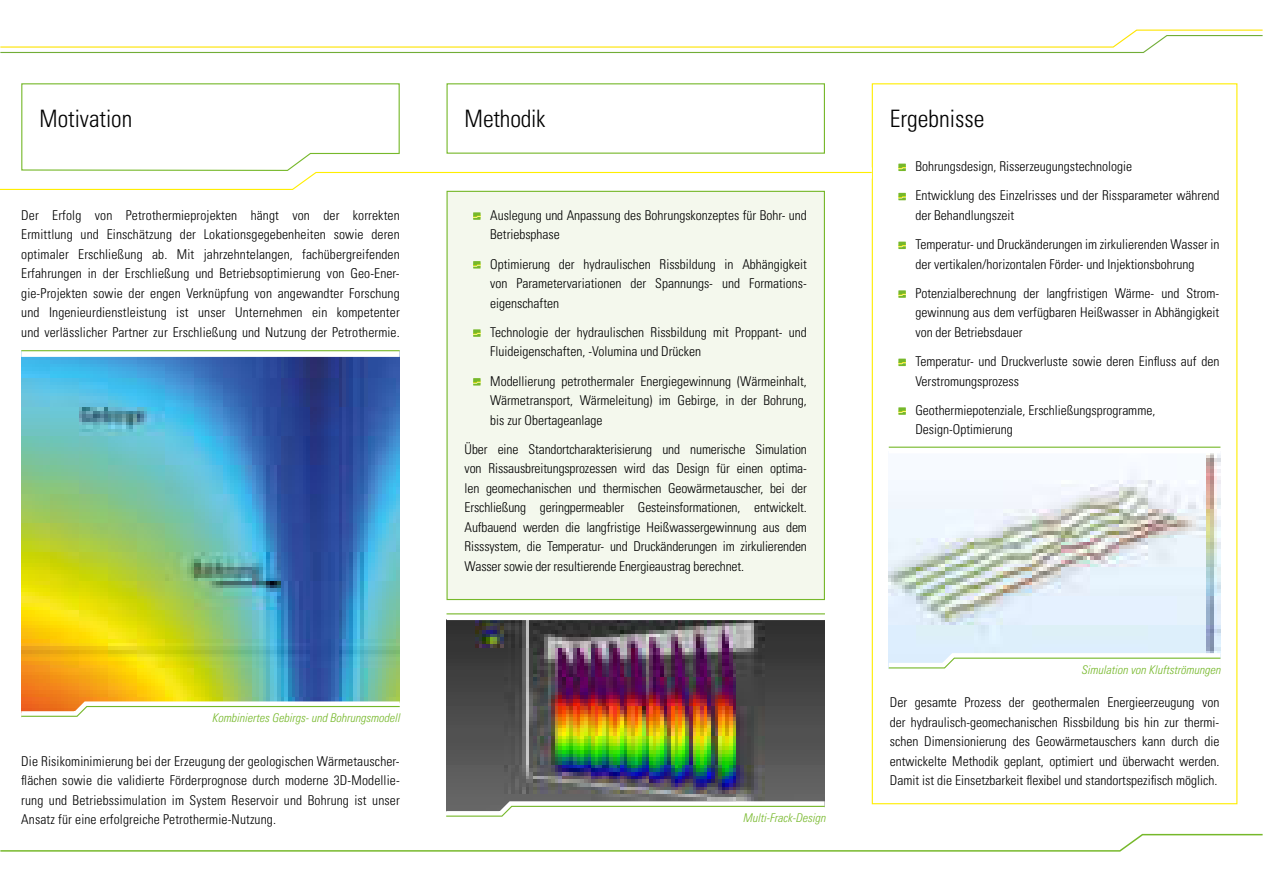
<style>
.page{position:relative;width:1263px;height:893px;background:#fff}
.page>*{position:absolute;margin:0;border:0;box-sizing:border-box;transform-origin:0 0}
.t1{font:300 condensed 24px "Univers LT Pro";color:#000}
.t2{font:300 condensed 13.5px/19.5px "Univers LT Pro";color:#000}
.t3{font:italic 300 condensed 12px "Univers LT Pro";color:#76b82a}
</style>
<div class="page">
<img style="left:889px;top:453px;width:331px;height:194px">
<svg style="left:0;top:834px;width:1262px;height:18px"></svg>
<svg style="left:0;top:30px;width:1262px;height:23px"></svg>
<img style="left:447px;top:620px;width:377px;height:167px">
<svg style="left:898px;top:164px;width:8px;height:7px"></svg>
<svg style="left:898px;top:193px;width:8px;height:7px"></svg>
<svg style="left:898px;top:242px;width:8px;height:7px"></svg>
<svg style="left:898px;top:290px;width:8px;height:8px"></svg>
<svg style="left:898px;top:359px;width:8px;height:7px"></svg>
<svg style="left:898px;top:407px;width:8px;height:8px"></svg>
<div style="left:447px;top:191px;width:377px;height:408px;background:#f4f8ed"></div>
<svg style="left:473px;top:212px;width:8px;height:8px"></svg>
<svg style="left:473px;top:261px;width:8px;height:8px"></svg>
<svg style="left:473px;top:329px;width:8px;height:8px"></svg>
<svg style="left:473px;top:378px;width:8px;height:8px"></svg>
<svg style="left:888px;top:647px;width:333px;height:22px"></svg>
<hr style="left:889px;top:447px;width:331px;height:1px;background:#76b82a">
<svg style="left:0;top:83px;width:883px;height:118px"></svg>
<svg style="left:446px;top:787px;width:379px;height:30px"></svg>
<hr style="left:446px;top:613px;width:379px;height:1px;background:#76b82a">
<img style="left:21px;top:357px;width:379px;height:339px">
<svg style="left:21px;top:696px;width:379px;height:22px"></svg>
<hr style="left:21px;top:350px;width:379px;height:1px;background:#76b82a">
<h1 class="t1" style="left:39px;top:105px;width:94px">Motivation</h1>
<h1 class="t1" style="left:465px;top:105px;width:82px">Methodik</h1>
<p class="t2" style="left:21px;top:205px;width:380px;text-align:justify">Der Erfolg von Petrothermieprojekten hängt von der korrekten Ermittlung und Einschätzung der Lokationsgegebenheiten sowie deren optimaler Erschließung ab. Mit jahrzehntelangen, fachübergreifenden Erfahrungen in der Erschließung und Betriebsoptimierung von Geo-Ener&shy;gie-Projekten sowie der engen Verknüpfung von angewandter Forschung und Ingenieurdienstleistung ist unser Unternehmen ein kompetenter und verlässlicher Partner zur Erschließung und Nutzung der Petrothermie.</p>
<p class="t3" style="left:212px;top:713px;width:189px">Kombiniertes Gebirgs- und Bohrungsmodell</p>
<p class="t2" style="left:21px;top:751px;width:380px;text-align:justify">Die Risikominimierung bei der Erzeugung der geologischen Wärmetauscher&shy;flächen sowie die validierte Förderprognose durch moderne 3D-Modellie&shy;rung und Betriebssimulation im System Reservoir und Bohrung ist unser Ansatz für eine erfolgreiche Petrothermie-Nutzung.</p>
<p class="t2" style="left:490px;top:205px;width:318px">Auslegung und Anpassung des Bohrungskonzeptes für Bohr- und<br>Betriebsphase</p>
<p class="t2" style="left:490px;top:254px;width:318px;text-align:justify">Optimierung der hydraulischen Rissbildung in Abhängigkeit von Parametervariationen der Spannungs- und Formations&shy;eigenschaften</p>
<p class="t2" style="left:490px;top:322px;width:318px">Technologie der hydraulischen Rissbildung mit Proppant- und<br>Fluideigenschaften, -Volumina und Drücken</p>
<p class="t2" style="left:490px;top:371px;width:318px;text-align:justify">Modellierung petrothermaler Energiegewinnung (Wärmeinhalt, Wärmetransport, Wärmeleitung) im Gebirge, in der Bohrung, bis zur Obertageanlage</p>
<p class="t2" style="left:465px;top:439px;width:344px;text-align:justify">Über eine Standortcharakterisierung und numerische Simulation von Rissausbreitungsprozessen wird das Design für einen optima&shy;len geomechanischen und thermischen Geowärmetauscher, bei der Erschließung geringpermeabler Gesteinsformationen, entwickelt.<br>Aufbauend werden die langfristige Heißwassergewinnung aus dem Risssystem, die Temperatur- und Druckänderungen im zirkulierenden Wasser sowie der resultierende Energieaustrag berechnet.</p>
<p class="t3" style="left:743px;top:813px;width:84px">Multi-Frack-Design</p>
<h1 class="t1" style="left:890px;top:105px;width:96px">Ergebnisse</h1>
<p class="t2" style="left:915px;top:152px;width:305px;line-height:29.2px">Bohrungsdesign, Risserzeugungstechnologie<br>Entwicklung des Einzelrisses und der Rissparameter während</p>
<p class="t2" style="left:915px;top:201px;width:305px;line-height:29.2px">der Behandlungszeit<br>Temperatur- und Druckänderungen im zirkulierenden Wasser in</p>
<p class="t2" style="left:915px;top:249px;width:305px;line-height:29.2px">der vertikalen/horizontalen Förder- und Injektionsbohrung<br>Potenzialberechnung der langfristigen Wärme- und Strom-</p>
<p class="t2" style="left:915px;top:303px;width:305px">gewinnung aus dem verfügbaren Heißwasser in Abhängigkeit von der Betriebsdauer</p>
<p class="t2" style="left:915px;top:352px;width:305px">Temperatur- und Druckverluste sowie deren Einfluss auf den<br>Verstromungsprozess</p>
<p class="t2" style="left:915px;top:400px;width:241px">Geothermiepotenziale, Erschließungsprogramme,<br>Design-Optimierung</p>
<p class="t3" style="left:1081px;top:666px;width:141px">Simulation von Kluftströmungen</p>
<p class="t2" style="left:890px;top:693px;width:331px;text-align:justify">Der gesamte Prozess der geothermalen Energieerzeugung von der hydraulisch-geomechanischen Rissbildung bis hin zur thermi&shy;schen Dimensionierung des Geowärmetauschers kann durch die entwickelte Methodik geplant, optimiert und überwacht werden.<br>Damit ist die Einsetzbarkeit flexibel und standortspezifisch möglich.</p>
</div>
